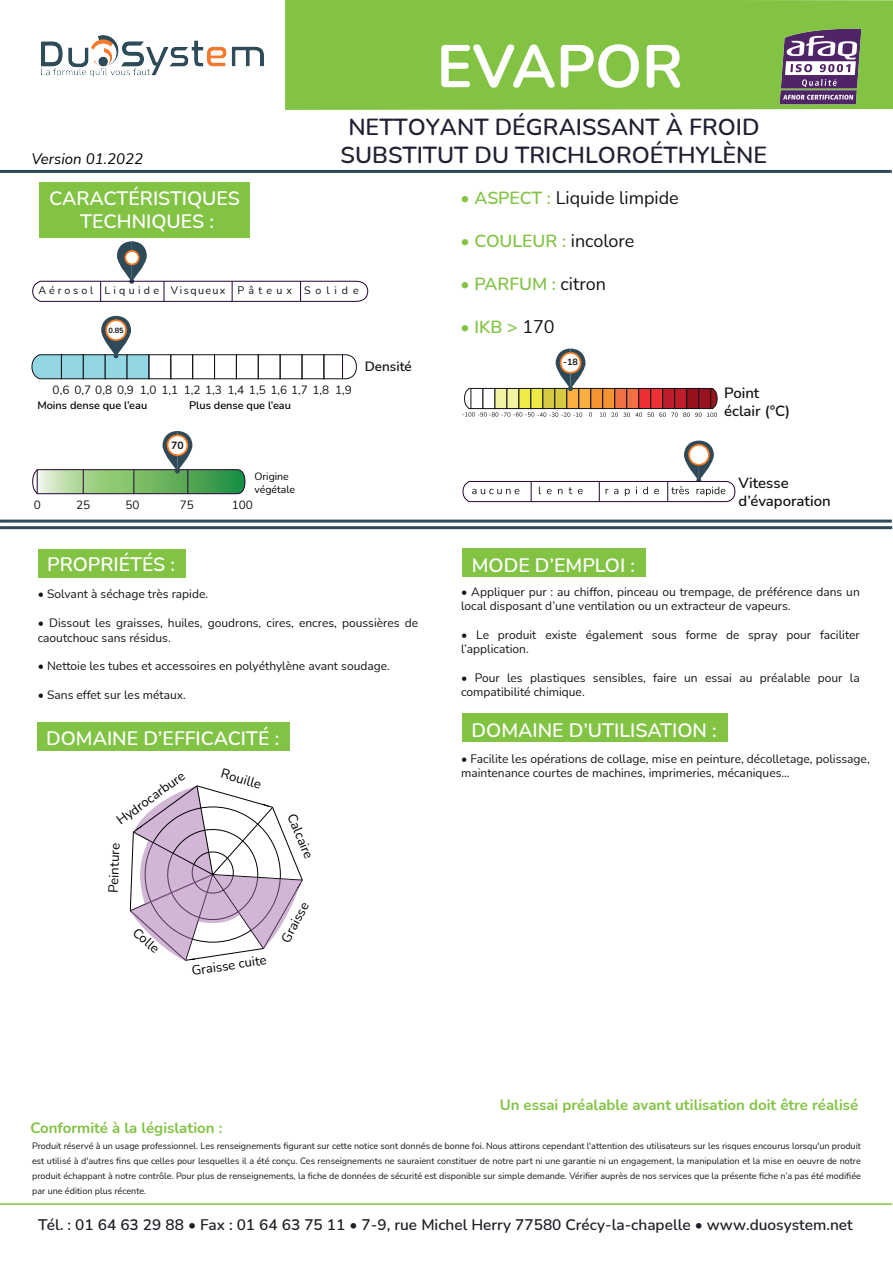
<style>
.page{position:relative;width:893px;height:1263px;background:#fff}
.page>*{position:absolute;margin:0;border:0;box-sizing:border-box;transform-origin:0 0}
.t1{font:700 60px "Nunito";letter-spacing:-.005em;color:#fff}
.t2{font:600 23.25px/27.9px "Nunito";color:#1f2133;text-align:center}
.t3{font:600 19.5px/23.4px "Nunito";color:#fff;text-align:center}
.t4{font:18px "Nunito";color:#111415}
.t5{font:600 17.55px "Nunito";color:#82c344}
.t6{font:600 15.45px "Nunito";color:#1f2028}
.t7{font:700 15px "Nunito";color:#82c344}
.t8{font:italic 15px "Nunito";color:#000001}
.t9{font:600 14.85px/17.9px "Nunito";color:#111416}
.t10{font:600 13.5px "Nunito";color:#111415}
.t11{font:13.2px "Nunito";color:#000001}
.t12{font:12px/14.4px "Nunito";color:#111416}
.t13{font:11.7px "Nunito";color:#111415}
.t14{font:600 10.95px "Nunito";color:#000001}
.t15{font:10.65px "Nunito";letter-spacing:.305em;color:#111416}
.t16{font:10.5px/12.6px "Nunito";color:#000001}
.t17{font:700 10.5px "Nunito";color:#111415}
.t18{font:9px/15px "Nunito";color:#121516;text-align:justify}
.t19{font:700 9px "Nunito";color:#111415}
.t20{font:700 7.5px "Nunito";color:#111415}
.s1{font-weight:600;font-size:17.55px;color:#82c344}
.s2{font-weight:400;font-size:18px;color:#111415}
</style>
<div class="page">
<hr style="left:0;top:170px;width:892px;height:3px;background:#2e4a5a">
<hr style="left:0;top:520px;width:892px;height:3px;background:#2e4a5a">
<hr style="left:0;top:526px;width:892px;height:3px;background:#2e4a5a">
<div style="left:285px;top:0;width:608px;height:110px;background:#82c344"></div>
<hr style="left:0;top:1203px;width:892px;height:2px;background:#82c344">
<div style="left:38px;top:549px;width:148px;height:29px;background:#82c344"></div>
<div style="left:462px;top:548px;width:183px;height:29px;background:#82c344"></div>
<div style="left:40px;top:182px;width:210px;height:56px;background:#82c344"></div>
<svg style="left:32px;top:354px;width:30px;height:25px"></svg>
<div style="left:61px;top:355px;width:23px;height:24px;background:#92d6e4;border:1px solid #111415"></div>
<div style="left:83px;top:355px;width:22px;height:24px;background:#92d6e4;border:1px solid #111415"></div>
<div style="left:105px;top:355px;width:22px;height:24px;background:#92d6e4;border:1px solid #111415"></div>
<div style="left:127px;top:355px;width:22px;height:24px;background:#92d6e4;border:1px solid #111415"></div>
<div style="left:149px;top:355px;width:22px;height:24px;border:1px solid #111415"></div>
<div style="left:192px;top:355px;width:23px;height:24px;border:1px solid #111415"></div>
<div style="left:214px;top:355px;width:23px;height:24px;border:1px solid #111415"></div>
<div style="left:280px;top:355px;width:22px;height:24px;border:1px solid #111415"></div>
<div style="left:302px;top:355px;width:22px;height:24px;border:1px solid #111415"></div>
<svg style="left:323px;top:354px;width:34px;height:25px"></svg>
<svg style="left:101px;top:316px;width:30px;height:42px"></svg>
<div style="left:462px;top:713px;width:266px;height:29px;background:#82c344"></div>
<svg style="left:32px;top:241px;width:336px;height:61px"></svg>
<img style="left:779px;top:29px;width:82px;height:76px">
<img style="left:41px;top:35px;width:223px;height:42px">
<div style="left:37px;top:722px;width:253px;height:29px;background:#81c344"></div>
<svg style="left:32px;top:431px;width:213px;height:63px"></svg>
<svg style="left:130px;top:785px;width:173px;height:176px"></svg>
<div style="left:591px;top:388px;width:12px;height:21px;background:#f79331"></div>
<div style="left:591px;top:388px;width:12px;height:21px;border:1px solid #111416"></div>
<div style="left:603px;top:388px;width:12px;height:21px;background:#f79331"></div>
<div style="left:603px;top:388px;width:12px;height:21px;border:1px solid #111416"></div>
<div style="left:615px;top:388px;width:12px;height:21px;background:#f36f44"></div>
<div style="left:615px;top:388px;width:12px;height:21px;border:1px solid #111416"></div>
<div style="left:627px;top:388px;width:12px;height:21px;background:#f36f44"></div>
<div style="left:627px;top:388px;width:12px;height:21px;border:1px solid #111416"></div>
<div style="left:639px;top:388px;width:12px;height:21px;background:#ee3034"></div>
<div style="left:639px;top:388px;width:12px;height:21px;border:1px solid #111416"></div>
<svg style="left:600px;top:412px;width:42px;height:5px"></svg>
<svg style="left:648px;top:388px;width:69px;height:29px"></svg>
<svg style="left:462px;top:348px;width:130px;height:69px"></svg>
<svg style="left:463px;top:440px;width:272px;height:62px"></svg>
<p class="t8" style="left:32px;top:148px;width:113px">Version 01.2022</p>
<h1 class="t1" style="left:437px;top:24px;width:248px">EVAPOR</h1>
<h2 class="t2" style="left:341px;top:112px;width:428px">NETTOYANT DÉGRAISSANT À FROID<br>SUBSTITUT DU TRICHLOROÉTHYLÈNE</h2>
<h3 class="t3" style="left:49px;top:185px;width:192px">CARACTÉRISTIQUES<br>TECHNIQUES :</h3>
<p class="t15" style="left:39px;top:283px;width:322px">Aérosol Liquide Visqueux Pâteux Solide</p>
<p class="t20" style="left:108px;top:325px;width:17px">0.85</p>
<p class="t13" style="left:53px;top:382px;width:301px">0,6 0,7 0,8 0,9 1,0 1,1 1,2 1,3 1,4 1,5 1,6 1,7 1,8 1,9</p>
<p class="t14" style="left:37px;top:397px;width:111px">Moins dense que l’eau</p>
<p class="t14" style="left:189px;top:397px;width:103px">Plus dense que l’eau</p>
<p class="t17" style="left:171px;top:438px;width:14px">70</p>
<p class="t16" style="left:254px;top:470px;width:42px">Origine végétale</p>
<p class="t13" style="left:34px;top:497px;width:9px">0</p>
<p class="t13" style="left:76px;top:497px;width:16px">25</p>
<p class="t13" style="left:126px;top:497px;width:16px">50</p>
<p class="t13" style="left:180px;top:497px;width:16px">75</p>
<p class="t13" style="left:232px;top:497px;width:23px">100</p>
<p class="t10" style="left:365px;top:357px;width:49px">Densité</p>
<h3 class="t4" style="left:461px;top:185px;width:220px"><span class="s1">• ASPECT :</span> Liquide limpide</h3>
<h3 class="t5" style="left:461px;top:228px;width:175px">• COULEUR : <span class="s2">incolore</span></h3>
<h3 class="t5" style="left:461px;top:272px;width:147px">• PARFUM : <span class="s2">citron</span></h3>
<h3 class="t5" style="left:461px;top:315px;width:96px">• IKB &gt; <span class="s2">170</span></h3>
<p class="t19" style="left:563px;top:356px;width:16px">-18</p>
<p class="t9" style="left:724px;top:383px;width:68px">Point éclair (°C)</p>
<p class="t9" style="left:738px;top:473px;width:94px">Vitesse d’évaporation</p>
<h3 class="t3" style="left:47px;top:552px;width:130px">PROPRIÉTÉS :</h3>
<h3 class="t3" style="left:472px;top:552px;width:165px">MODE D’EMPLOI :</h3>
<p class="t12" style="left:461px;top:584px;width:400px">• Appliquer pur : au chiffon, pinceau ou trempage, de préférence dans un local disposant d’une ventilation ou un extracteur de vapeurs.</p>
<p class="t12" style="left:461px;top:627px;width:400px">• Le produit existe également sous forme de spray pour faciliter l’application.</p>
<p class="t12" style="left:461px;top:670px;width:400px">• Pour les plastiques sensibles, faire un essai au préalable pour la compatibilité chimique.</p>
<p class="t12" style="left:38px;top:587px;width:172px">• Solvant à séchage très rapide.</p>
<p class="t12" style="left:38px;top:615px;width:382px">• Dissout les graisses, huiles, goudrons, cires, encres, poussières de caoutchouc sans résidus.</p>
<p class="t12" style="left:38px;top:659px;width:354px">• Nettoie les tubes et accessoires en polyéthylène avant soudage.</p>
<p class="t12" style="left:38px;top:687px;width:150px">• Sans effet sur les métaux.</p>
<h3 class="t3" style="left:46px;top:725px;width:235px">DOMAINE D’EFFICACITÉ :</h3>
<p class="t11" style="left:113px;top:814px;width:82px;rotate:-36deg">Hydrocarbure</p>
<p class="t11" style="left:104px;top:892px;width:51px;rotate:-88deg">Peinture</p>
<p class="t11" style="left:224px;top:764px;width:43px;rotate:16deg">Rouille</p>
<p class="t11" style="left:300px;top:810px;width:49px;rotate:67deg">Calcaire</p>
<p class="t11" style="left:141px;top:923px;width:32px;rotate:42deg">Colle</p>
<p class="t11" style="left:190px;top:961px;width:77px;rotate:-8deg">Graisse cuite</p>
<p class="t11" style="left:277px;top:937px;width:45px;rotate:-62deg">Graisse</p>
<p class="t7" style="left:30px;top:1117px;width:194px">Conformité à la législation :</p>
<h3 class="t3" style="left:472px;top:717px;width:247px">DOMAINE D’UTILISATION :</h3>
<p class="t12" style="left:461px;top:751px;width:410px">• Facilite les opérations de collage, mise en peinture, décolletage, polissage, maintenance courtes de machines, imprimeries, mécaniques...</p>
<p class="t7" style="left:500px;top:1094px;width:360px">Un essai préalable avant utilisation doit être réalisé</p>
<p class="t18" style="left:32px;top:1137px;width:830px">Produit réservé à un usage professionnel. Les renseignements figurant sur cette notice sont donnés de bonne foi. Nous attirons cependant l'attention des utilisateurs sur les risques encourus lorsqu'un produit est utilisé à d'autres fins que celles pour lesquelles il a été conçu. Ces renseignements ne sauraient constituer de notre part ni une garantie ni un engagement, la manipulation et la mise en oeuvre de notre produit échappant à notre contrôle. Pour plus de renseignements, la fiche de données de sécurité est disponible sur simple demande. Vérifier auprès de nos services que la présente fiche n’a pas été modifiée par une édition plus récente.</p>
<p class="t6" style="left:38px;top:1213px;width:816px">Tél. : 01 64 63 29 88 • Fax : 01 64 63 75 11 • 7-9, rue Michel Herry 77580 Crécy-la-chapelle • www.duosystem.net</p>
</div>
